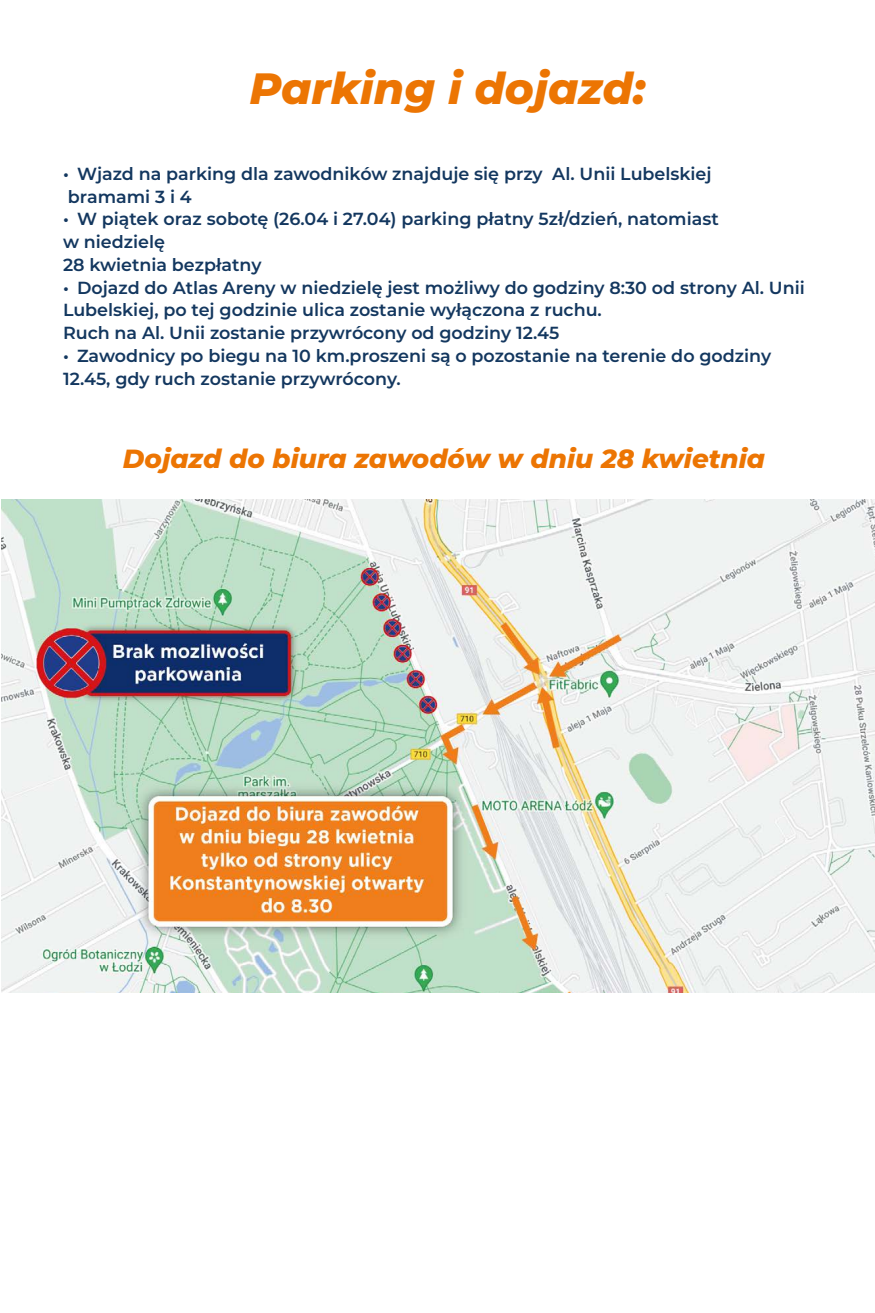
<style>
.page{position:relative;width:875px;height:1313px;background:#fff}
.page>*{position:absolute;margin:0;border:0;box-sizing:border-box;transform-origin:0 0}
.t1{font:italic 800 43.75px "Montserrat";color:#ec7503}
.t2{font:italic 800 26.25px "Montserrat";color:#ec7503}
.t3{font:600 17.5px/22.8px "Montserrat";color:#13375f}
</style>
<div class="page">
<img style="left:2px;top:499px;width:873px;height:493px">
<h1 class="t1" style="left:249px;top:56px;width:397px">Parking i dojazd:</h1>
<p class="t3" style="left:63px;top:161px;width:650px">• Wjazd na parking dla zawodników znajduje się przy Al. Unii Lubelskiej bramami 3 i 4</p>
<p class="t3" style="left:63px;top:207px;width:657px">• W piątek oraz sobotę (26.04 i 27.04) parking płatny 5zł/dzień, natomiast w niedzielę<br>28 kwietnia bezpłatny</p>
<p class="t3" style="left:63px;top:275px;width:743px">• Dojazd do Atlas Areny w niedzielę jest możliwy do godziny 8:30 od strony Al. Unii<br>Lubelskiej, po tej godzinie ulica zostanie wyłączona z ruchu.<br>Ruch na Al. Unii zostanie przywrócony od godziny 12.45</p>
<p class="t3" style="left:63px;top:343px;width:710px">• Zawodnicy po biegu na 10 km.proszeni są o pozostanie na terenie do godziny<br>12.45, gdy ruch zostanie przywrócony.</p>
<h2 class="t2" style="left:123px;top:440px;width:644px">Dojazd do biura zawodów w dniu 28 kwietnia</h2>
</div>
